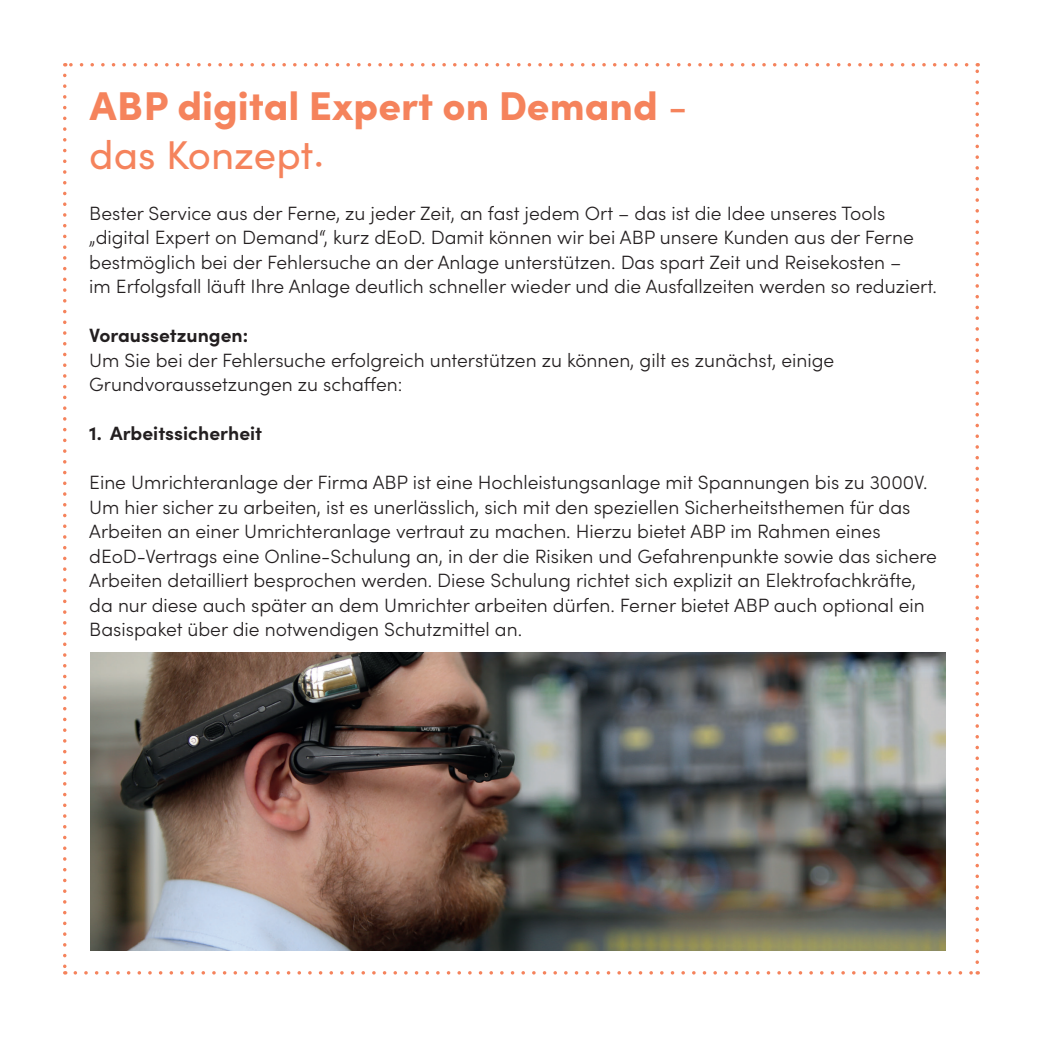
<style>
.page{position:relative;width:1042px;height:1042px;background:#fff}
.page>*{position:absolute;margin:0;border:0;box-sizing:border-box;transform-origin:0 0}
.t1{font:900 40.25px/48.3px "Sofia Pro";color:#f5835c}
.t2{font:300 19.25px/24.5px "Sofia Pro";color:#231f20}
.t3{font:700 19.25px "Sofia Pro";color:#231f20}
.s1{font-weight:400}
</style>
<div class="page">
<svg style="left:63px;top:75px;width:3px;height:899px"></svg>
<svg style="left:75px;top:971px;width:903px;height:3px"></svg>
<svg style="left:975px;top:63px;width:4px;height:899px"></svg>
<svg style="left:65px;top:63px;width:901px;height:4px"></svg>
<img style="left:91px;top:652px;width:854px;height:298px">
<h1 class="t1" style="left:89px;top:79px;width:600px">ABP digital Expert on Demand <span class="s1">- das Konzept.</span></h1>
<p class="t2" style="left:89px;top:199px;width:849px">Bester Service aus der Ferne, zu jeder Zeit, an fast jedem Ort – das ist die Idee unseres Tools „digital Expert on Demand“, kurz dEoD. Damit können wir bei ABP unsere Kunden aus der Ferne bestmöglich bei der Fehlersuche an der Anlage unterstützen. Das spart Zeit und Reisekosten –<br>im Erfolgsfall läuft Ihre Anlage deutlich schneller wieder und die Ausfallzeiten werden so reduziert.</p>
<p class="t3" style="left:89px;top:320px;width:160px">Voraussetzungen:</p>
<p class="t2" style="left:89px;top:346px;width:746px">Um Sie bei der Fehlersuche erfolgreich unterstützen zu können, gilt es zunächst, einige<br>Grundvoraussetzungen zu schaffen:</p>
<p class="t3" style="left:89px;top:418px;width:174px">1. Arbeitssicherheit</p>
<p class="t2" style="left:89px;top:469px;width:849px">Eine Umrichteranlage der Firma ABP ist eine Hochleistungsanlage mit Spannungen bis zu 3000V.<br>Um hier sicher zu arbeiten, ist es unerlässlich, sich mit den speziellen Sicherheitsthemen für das Arbeiten an einer Umrichteranlage vertraut zu machen. Hierzu bietet ABP im Rahmen eines dEoD-Vertrags eine Online-Schulung an, in der die Risiken und Gefahrenpunkte sowie das sichere Arbeiten detailliert besprochen werden. Diese Schulung richtet sich explizit an Elektrofachkräfte, da nur diese auch später an dem Umrichter arbeiten dürfen. Ferner bietet ABP auch optional ein Basispaket über die notwendigen Schutzmittel an.</p>
</div>
